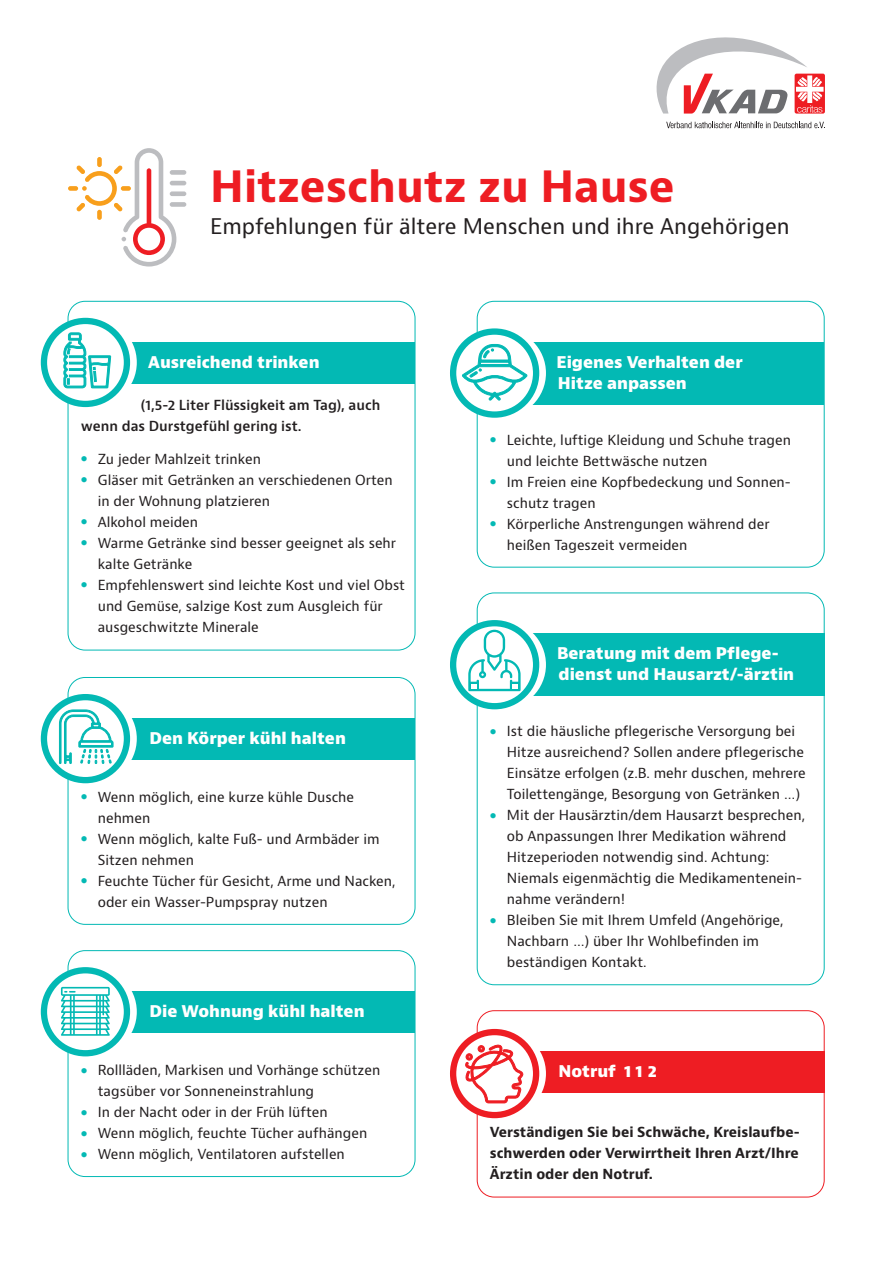
<style>
.page{position:relative;width:893px;height:1263px;background:#fff}
.page>*{position:absolute;margin:0;border:0;box-sizing:border-box;transform-origin:0 0}
.t1{font:700 42px "Bernino Sans";color:#ee1d23}
.t2{font:21px "Bernino Sans";color:#231f20}
.t3{font:800 15.75px/21px "Bernino Sans";color:#fff}
.t4{font:13.5px/21px "Bernino Sans";color:#231f20}
.t5{font:700 13.5px/21px "Bernino Sans";color:#231f20;text-align:justify}
.t6{font:600 13.5px/21px "Bernino Sans";color:#231f20}
</style>
<div class="page">
<svg style="left:795px;top:74px;width:30px;height:40px"></svg>
<svg style="left:666px;top:122px;width:159px;height:6px"></svg>
<svg style="left:657px;top:37px;width:166px;height:77px"></svg>
<div style="left:477px;top:301px;width:348px;height:266px;border:1px solid #03b9b4;border-radius:17px"></div>
<div style="left:68px;top:677px;width:347px;height:248px;border:1px solid #03b9b4;border-radius:17px"></div>
<div style="left:68px;top:950px;width:347px;height:227px;border:1px solid #03b9b4;border-radius:17px"></div>
<div style="left:477px;top:1010px;width:348px;height:187px;border:1px solid #ee1d23;border-radius:17px"></div>
<div style="left:68px;top:342px;width:347px;height:41px;background:#03b9b4"></div>
<div style="left:478px;top:342px;width:346px;height:62px;background:#03b9b4"></div>
<div style="left:477px;top:634px;width:347px;height:62px;background:#03b9b4"></div>
<div style="left:68px;top:718px;width:347px;height:42px;background:#03b9b4"></div>
<div style="left:68px;top:991px;width:347px;height:42px;background:#03b9b4"></div>
<div style="left:477px;top:1051px;width:347px;height:42px;background:#ee1d23"></div>
<svg style="left:51px;top:321px;width:83px;height:83px"></svg>
<div style="left:47px;top:318px;width:90px;height:89px;border:6px solid #fff;border-radius:50%"></div>
<svg style="left:460px;top:332px;width:83px;height:83px"></svg>
<div style="left:457px;top:328px;width:89px;height:90px;border:6px solid #fff;border-radius:50%"></div>
<svg style="left:460px;top:623px;width:83px;height:83px"></svg>
<div style="left:457px;top:620px;width:89px;height:89px;border:6px solid #fff;border-radius:50%"></div>
<svg style="left:460px;top:1032px;width:83px;height:83px"></svg>
<div style="left:457px;top:1029px;width:89px;height:89px;border:6px solid #fff;border-radius:50%"></div>
<svg style="left:51px;top:697px;width:83px;height:83px"></svg>
<div style="left:47px;top:694px;width:90px;height:89px;border:6px solid #fff;border-radius:50%"></div>
<svg style="left:51px;top:970px;width:83px;height:83px"></svg>
<div style="left:47px;top:967px;width:90px;height:89px;border:6px solid #fff;border-radius:50%"></div>
<svg style="left:44px;top:321px;width:83px;height:83px"></svg>
<div style="left:41px;top:318px;width:89px;height:89px;border:6px solid #03b9b4;border-radius:50%"></div>
<svg style="left:453px;top:332px;width:83px;height:83px"></svg>
<div style="left:450px;top:328px;width:89px;height:90px;border:6px solid #03b9b4;border-radius:50%"></div>
<svg style="left:453px;top:623px;width:83px;height:83px"></svg>
<div style="left:450px;top:620px;width:89px;height:89px;border:6px solid #03b9b4;border-radius:50%"></div>
<svg style="left:453px;top:1032px;width:83px;height:83px"></svg>
<div style="left:450px;top:1029px;width:89px;height:89px;border:6px solid #ee1d23;border-radius:50%"></div>
<svg style="left:44px;top:697px;width:83px;height:83px"></svg>
<div style="left:41px;top:694px;width:89px;height:89px;border:6px solid #03b9b4;border-radius:50%"></div>
<svg style="left:44px;top:970px;width:83px;height:83px"></svg>
<div style="left:41px;top:967px;width:89px;height:89px;border:6px solid #03b9b4;border-radius:50%"></div>
<svg style="left:64px;top:332px;width:47px;height:63px"></svg>
<svg style="left:59px;top:709px;width:54px;height:55px"></svg>
<svg style="left:61px;top:987px;width:49px;height:49px"></svg>
<svg style="left:462px;top:344px;width:65px;height:57px"></svg>
<svg style="left:468px;top:630px;width:53px;height:61px"></svg>
<div style="left:486px;top:632px;width:17px;height:23px;background:#fff;border-radius:8px"></div>
<svg style="left:464px;top:1043px;width:59px;height:67px"></svg>
<div style="left:170px;top:170px;width:16px;height:5px;background:#bcbdc0;border-radius:2px"></div>
<hr style="left:170px;top:181px;width:16px;height:4px;background:#bcbdc0;border-radius:2px">
<div style="left:170px;top:191px;width:16px;height:5px;background:#bcbdc0;border-radius:2px"></div>
<div style="left:170px;top:202px;width:16px;height:5px;background:#bcbdc0;border-radius:2px"></div>
<div style="left:68px;top:186px;width:10px;height:5px;background:#f89f1c;border-radius:2px"></div>
<svg style="left:76px;top:148px;width:100px;height:118px"></svg>
<h1 class="t1" style="left:210px;top:160px;width:466px">Hitzeschutz zu Hause</h1>
<h2 class="t2" style="left:210px;top:212px;width:581px">Empfehlungen für ältere Menschen und ihre Angehörigen</h2>
<p class="t3" style="left:148px;top:351px;width:173px">Ausreichend trinken</p>
<p class="t6" style="left:81px;top:394px;width:301px;text-indent:60px">(1,5-2 Liter Flüssigkeit am Tag), auch wenn das Durstgefühl gering ist.</p>
<p class="t4" style="left:98px;top:449px;width:309px">Zu jeder Mahlzeit trinken<br>Gläser mit Getränken an verschiedenen Orten in der Wohnung platzieren<br>Alkohol meiden<br>Warme Getränke sind besser geeignet als sehr kalte Getränke<br>Empfehlenswert sind leichte Kost und viel Obst und Gemüse, salzige Kost zum Ausgleich für ausgeschwitzte Minerale</p>
<p class="t3" style="left:149px;top:728px;width:198px">Den Körper kühl halten</p>
<p class="t4" style="left:98px;top:787px;width:299px">Wenn möglich, eine kurze kühle Dusche nehmen<br>Wenn möglich, kalte Fuß- und Armbäder im<br>Sitzen nehmen<br>Feuchte Tücher für Gesicht, Arme und Nacken, oder ein Wasser-Pumpspray nutzen</p>
<p class="t3" style="left:149px;top:1001px;width:217px">Die Wohnung kühl halten</p>
<p class="t4" style="left:98px;top:1060px;width:284px">Rollläden, Markisen und Vorhänge schützen tagsüber vor Sonneneinstrahlung<br>In der Nacht oder in der Früh lüften<br>Wenn möglich, feuchte Tücher aufhängen Wenn möglich, Ventilatoren aufstellen</p>
<p class="t3" style="left:556px;top:351px;width:188px">Eigenes Verhalten der<br>Hitze anpassen</p>
<p class="t4" style="left:507px;top:430px;width:285px">Leichte, luftige Kleidung und Schuhe tragen und leichte Bettwäsche nutzen<br>Im Freien eine Kopfbedeckung und Sonnen&shy;schutz tragen<br>Körperliche Anstrengungen während der heißen Tageszeit vermeiden</p>
<p class="t3" style="left:557px;top:643px;width:239px">Beratung mit dem Pflege&shy;dienst und Hausarzt/-ärztin</p>
<p class="t4" style="left:507px;top:721px;width:300px">Ist die häusliche pflegerische Versorgung bei Hitze ausreichend? Sollen andere pflegerische Einsätze erfolgen (z.B. mehr duschen, mehrere Toilettengänge, Besorgung von Getränken …)<br>Mit der Hausärztin/dem Hausarzt besprechen, ob Anpassungen Ihrer Medikation während Hitzeperioden notwendig sind. Achtung:<br>Niemals eigenmächtig die Medikamentenein&shy;nahme verändern!<br>Bleiben Sie mit Ihrem Umfeld (Angehörige, Nachbarn …) über Ihr Wohlbefinden im beständigen Kontakt.</p>
<p class="t3" style="left:558px;top:1061px;width:100px">Notruf 1 1 2</p>
<p class="t5" style="left:490px;top:1122px;width:311px">Verständigen Sie bei Schwäche, Kreislaufbe&shy;schwerden oder Verwirrtheit Ihren Arzt/Ihre Ärztin oder den Notruf.</p>
</div>
